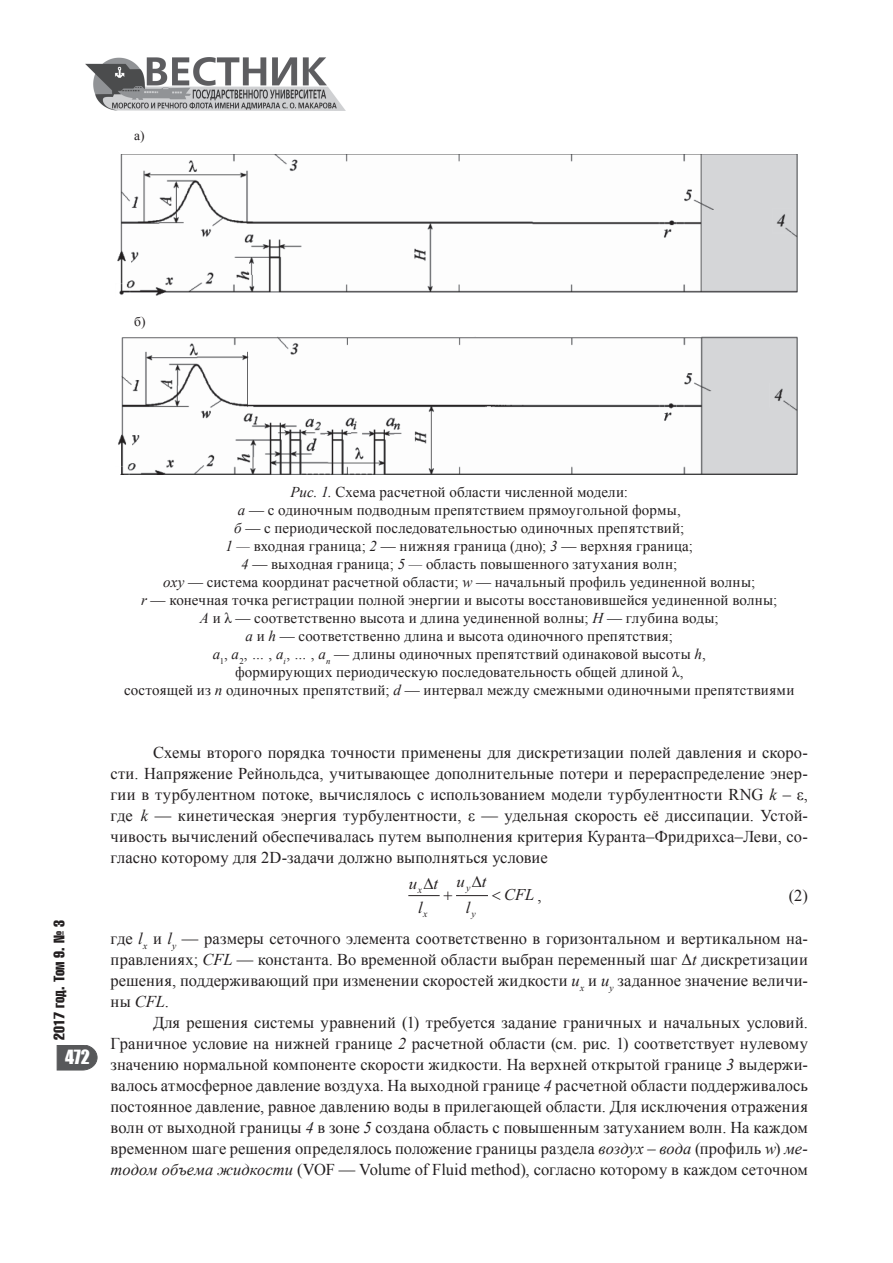
<style>
.page{position:relative;width:893px;height:1263px;background:#fff}
.page>*{position:absolute;margin:0;border:0;box-sizing:border-box;transform-origin:0 0}
.t1{font:18px "Impact";color:#fff}
.t2{font:16.5px/21px "Times New Roman";color:#231f20;text-align:justify}
.t3{font:italic 16.5px/23.7px "Times New Roman";color:#231f20;text-align:center}
.t4{font:15px/18px "Times New Roman";letter-spacing:.01em;color:#231f20;text-align:center}
.t5{font:15px "Helios Compressed";letter-spacing:.01em;color:#231f20}
.t6{font:600 condensed 13.65px "Franklin Gothic";color:#231f20}
.t7{font:13.5px "Times New Roman";color:#231f20}
.t8{font:italic 9.9px "Times New Roman";color:#231f20}
.s1{font-style:italic}
.s2{font-style:normal}
</style>
<div class="page">
<svg style="left:57px;top:1045px;width:40px;height:25px"></svg>
<img style="left:85px;top:58px;width:260px;height:52px">
<img style="left:117px;top:154px;width:681px;height:142px">
<img style="left:118px;top:337px;width:680px;height:138px">
<hr style="left:408px;top:895px;width:32px;height:1px;background:#231f20">
<hr style="left:456px;top:895px;width:32px;height:1px;background:#231f20">
<p class="t7" style="left:134px;top:126px;width:12px">а)</p>
<p class="t7" style="left:134px;top:312px;width:13px">б)</p>
<p class="t5" style="left:50px;top:1040px;width:121px;rotate:-90deg">2017 год. Том 9. № 3</p>
<p class="t6" style="left:53px;top:1044px;width:52px;rotate:-90deg">Выпуск 4</p>
<p class="t1" style="left:65px;top:1043px;width:26px">472</p>
<p class="t4" style="left:124px;top:482px;width:672px"><span class="s1">Рис. 1.</span> Схема расчетной области численной модели:<br><span class="s1">а</span> — с одиночным подводным препятствием прямоугольной формы,<br><span class="s1">б</span> — с периодической последовательностью одиночных препятствий;<br><span class="s1">1 —</span> входная граница; <span class="s1">2</span> — нижняя граница (дно); <span class="s1">3</span> — верхняя граница;<br><span class="s1">4</span> — выходная граница; <span class="s1">5 —</span> область повышенного затухания волн;<br><span class="s1">oxy</span> — система координат расчетной области; <span class="s1">w</span> — начальный профиль уединенной волны;<br><span class="s1">r</span> — конечная точка регистрации полной энергии и высоты восстановившейся уединенной волны;<br><span class="s1">A</span> и λ — соответственно высота и длина уединенной волны; <span class="s1">H</span> — глубина воды;<br><span class="s1">a</span> и <span class="s1">h</span> — соответственно длина и высота одиночного препятствия;<br><span class="s1">a</span><sub>1</sub>, <span class="s1">a</span><sub>2</sub>, <span class="s1">…</span> , <span class="s1">a</span><sub>i</sub>, <span class="s1">…</span> , <span class="s1">a</span><sub>n</sub> — длины одиночных препятствий одинаковой высоты <span class="s1">h</span>,<br>формирующих периодическую последовательность общей длиной λ,<br>состоящей из <span class="s1">n</span> одиночных препятствий; <span class="s1">d</span> — интервал между смежными одиночными препятствиями</p>
<p class="t2" style="left:111px;top:742px;width:699px;text-indent:43px">Схемы второго порядка точности применены для дискретизации полей давления и скоро&shy;сти. Напряжение Рейнольдса, учитывающее дополнительные потери и перераспределение энер&shy;гии в турбулентном потоке, вычислялось с использованием модели турбулентности RNG <span class="s1">k</span> – ε, где <span class="s1">k</span> — кинетическая энергия турбулентности, ε — удельная скорость её диссипации. Устой&shy;чивость вычислений обеспечивалась путем выполнения критерия Куранта–Фридрихса–Леви, со&shy;гласно которому для 2D-задачи должно выполняться условие</p>
<p class="t3" style="left:409px;top:871px;width:31px">u t l</p>
<p class="t3" style="left:457px;top:868px;width:31px;line-height:25.8px">u t l</p>
<p class="t3" style="left:504px;top:882px;width:39px">CFL <span class="s2">,</span></p>
<p class="t8" style="left:466px;top:881px;width:6px">y</p>
<p class="t8" style="left:418px;top:883px;width:6px">x</p>
<p class="t2" style="left:789px;top:885px;width:21px">(2)</p>
<p class="t2" style="left:111px;top:927px;width:699px">где <span class="s1">l</span><sub>x</sub> и <span class="s1">l</span><sub>y</sub> — размеры сеточного элемента соответственно в горизонтальном и вертикальном на&shy;правлениях; <span class="s1">CFL</span> — константа. Во временной области выбран переменный шаг Δ<span class="s1">t</span> дискретизации решения, поддерживающий при изменении скоростей жидкости <span class="s1">u</span><sub>x</sub> и <span class="s1">u</span><sub>y</sub> заданное значение величи&shy;ны <span class="s1">CFL</span>.</p>
<p class="t2" style="left:111px;top:1011px;width:699px;text-indent:43px">Для решения системы уравнений (1) требуется задание граничных и начальных условий.<br>Граничное условие на нижней границе <span class="s1">2</span> расчетной области (см. рис. 1) соответствует нулевому значению нормальной компоненте скорости жидкости. На верхней открытой границе <span class="s1">3</span> выдержи&shy;валось атмосферное давление воздуха. На выходной границе <span class="s1">4</span> расчетной области поддерживалось постоянное давление, равное давлению воды в прилегающей области. Для исключения отражения волн от выходной границы <span class="s1">4</span> в зоне <span class="s1">5</span> создана область с повышенным затуханием волн. На каждом временном шаге решения определялось положение границы раздела <span class="s1">воздух</span> – <span class="s1">вода</span> (профиль <span class="s1">w</span>) <span class="s1">ме&shy;тодом объема жидкости</span> (VOF — Volume of Fluid method), согласно которому в каждом сеточном</p>
<p class="t8" style="left:423px;top:907px;width:6px">x</p>
<p class="t8" style="left:471px;top:907px;width:6px">y</p>
</div>
